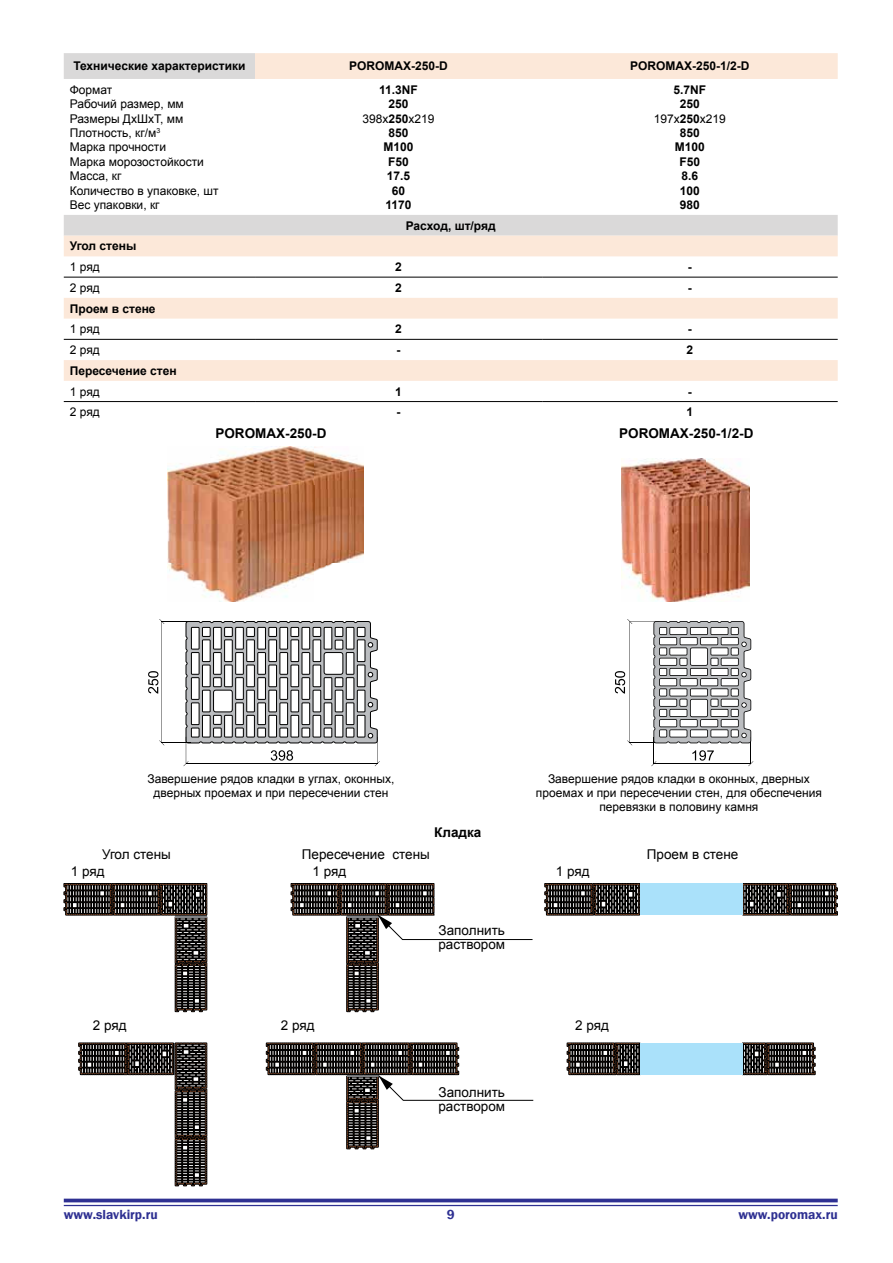
<style>
.page{position:relative;width:893px;height:1263px;background:#fff}
.page>*{position:absolute;margin:0;border:0;box-sizing:border-box;transform-origin:0 0}
.t1{font:13.5px/14.2px "Arial";color:#000}
.t2{font:700 13.5px "Arial";color:#000}
.t3{font:600 13.5px "Franklin Gothic";color:#2e3092}
.t4{font:12px/14.4px "Arial";color:#000;text-align:center}
.t5{font:700 12px/14.4px "Arial";color:#000;text-align:center}
.s1{font-weight:400}
</style>
<div class="page">
<svg style="left:64px;top:1198px;width:774px;height:4px;background:#4f51a3"></svg>
<hr style="left:64px;top:1205px;width:774px;height:1px;background:#2e3092">
<div style="left:640px;top:1043px;width:102px;height:32px;background:#aae1fa"></div>
<div style="left:640px;top:883px;width:102px;height:32px;background:#aae1fa"></div>
<svg style="left:567px;top:1042px;width:73px;height:33px;background:#3c3735"></svg>
<svg style="left:742px;top:1042px;width:73px;height:33px;background:#3d3a38"></svg>
<svg style="left:266px;top:1043px;width:268px;height:107px"></svg>
<svg style="left:544px;top:883px;width:96px;height:33px;background:#3c3835"></svg>
<svg style="left:742px;top:883px;width:96px;height:33px;background:#3d3937"></svg>
<svg style="left:291px;top:883px;width:242px;height:130px"></svg>
<svg style="left:64px;top:883px;width:143px;height:130px"></svg>
<svg style="left:78px;top:1042px;width:129px;height:144px"></svg>
<svg style="left:64px;top:53px;width:774px;height:328px"></svg>
<hr style="left:64px;top:277px;width:191px;height:1px;background:#000">
<hr style="left:255px;top:277px;width:287px;height:1px;background:#000">
<hr style="left:542px;top:277px;width:296px;height:1px;background:#000">
<hr style="left:64px;top:339px;width:191px;height:1px;background:#000">
<hr style="left:255px;top:339px;width:287px;height:1px;background:#000">
<hr style="left:542px;top:339px;width:296px;height:1px;background:#000">
<hr style="left:64px;top:401px;width:191px;height:1px;background:#000">
<hr style="left:255px;top:401px;width:287px;height:1px;background:#000">
<hr style="left:542px;top:401px;width:296px;height:1px;background:#000">
<svg style="left:148px;top:619px;width:232px;height:147px"></svg>
<svg style="left:615px;top:619px;width:138px;height:147px"></svg>
<img style="left:167px;top:447px;width:196px;height:155px">
<img style="left:621px;top:458px;width:129px;height:144px">
<p class="t5" style="left:73px;top:59px;width:174px">Технические характеристики</p>
<p class="t5" style="left:349px;top:59px;width:100px">POROMAX-250-D</p>
<p class="t5" style="left:630px;top:59px;width:121px">POROMAX-250-1/2-D</p>
<p class="t4" style="left:70px;top:82px;width:150px;text-align:left">Формат<br>Рабочий размер, мм<br>Размеры ДхШхТ, мм<br>Плотность, кг/м<sup>3<br></sup>Марка прочности<br>Марка морозостойкости<br>Масса, кг<br>Количество в упаковке, шт<br>Вес упаковки, кг</p>
<p class="t5" style="left:363px;top:83px;width:74px">11.3NF<br>250<br><span class="s1">398х</span>250<span class="s1">х219<br></span>850<br>М100<br>F50<br>17.5<br>60<br>1170</p>
<p class="t5" style="left:654px;top:83px;width:74px">5.7NF<br>250<br><span class="s1">197х</span>250<span class="s1">х219<br></span>850<br>М100<br>F50<br>8.6<br>100<br>980</p>
<p class="t5" style="left:406px;top:219px;width:91px">Расход, шт/ряд</p>
<p class="t5" style="left:70px;top:239px;width:68px">Угол стены</p>
<p class="t4" style="left:70px;top:260px;width:32px">1 ряд</p>
<p class="t5" style="left:395px;top:260px;width:8px">2</p>
<p class="t5" style="left:688px;top:260px;width:5px">-</p>
<p class="t4" style="left:70px;top:281px;width:32px">2 ряд</p>
<p class="t5" style="left:395px;top:281px;width:8px">2</p>
<p class="t5" style="left:688px;top:281px;width:5px">-</p>
<p class="t5" style="left:70px;top:302px;width:87px">Проем в стене</p>
<p class="t4" style="left:70px;top:322px;width:32px">1 ряд</p>
<p class="t5" style="left:395px;top:322px;width:8px">2</p>
<p class="t5" style="left:688px;top:322px;width:5px">-</p>
<p class="t4" style="left:70px;top:343px;width:32px">2 ряд</p>
<p class="t5" style="left:397px;top:343px;width:5px">-</p>
<p class="t5" style="left:687px;top:343px;width:8px">2</p>
<p class="t5" style="left:70px;top:364px;width:108px">Пересечение стен</p>
<p class="t4" style="left:70px;top:384px;width:32px">1 ряд</p>
<p class="t5" style="left:395px;top:384px;width:8px">1</p>
<p class="t5" style="left:688px;top:384px;width:5px">-</p>
<p class="t4" style="left:70px;top:405px;width:32px">2 ряд</p>
<p class="t5" style="left:397px;top:405px;width:5px">-</p>
<p class="t5" style="left:687px;top:405px;width:8px">1</p>
<p class="t2" style="left:215px;top:424px;width:113px">POROMAX-250-D</p>
<p class="t2" style="left:619px;top:424px;width:136px">POROMAX-250-1/2-D</p>
<p class="t4" style="left:147px;top:771px;width:249px">Завершение рядов кладки в углах, оконных, дверных проемах и при пересечении стен</p>
<p class="t4" style="left:536px;top:771px;width:287px">Завершение рядов кладки в оконных, дверных проемах и при пересечении стен, для обеспечения перевязки в половину камня</p>
<p class="t1" style="left:71px;top:846px;width:102px;line-height:17.2px;text-indent:31px">Угол стены<br>1 ряд</p>
<p class="t2" style="left:434px;top:823px;width:49px">Кладка</p>
<p class="t1" style="left:302px;top:847px;width:130px">Пересечение стены</p>
<p class="t1" style="left:312px;top:864px;width:35px">1 ряд</p>
<p class="t1" style="left:556px;top:864px;width:35px">1 ряд</p>
<p class="t1" style="left:438px;top:923px;width:68px">Заполнить раствором</p>
<p class="t1" style="left:93px;top:1018px;width:35px">2 ряд</p>
<p class="t1" style="left:281px;top:1018px;width:35px">2 ряд</p>
<p class="t1" style="left:575px;top:1018px;width:35px">2 ряд</p>
<p class="t1" style="left:438px;top:1085px;width:68px">Заполнить раствором</p>
<p class="t1" style="left:647px;top:847px;width:93px">Проем в стене</p>
<p class="t3" style="left:64px;top:1206px;width:95px">www.slavkirp.ru</p>
<p class="t3" style="left:447px;top:1206px;width:9px">9</p>
<p class="t3" style="left:738px;top:1206px;width:101px">www.poromax.ru</p>
</div>
